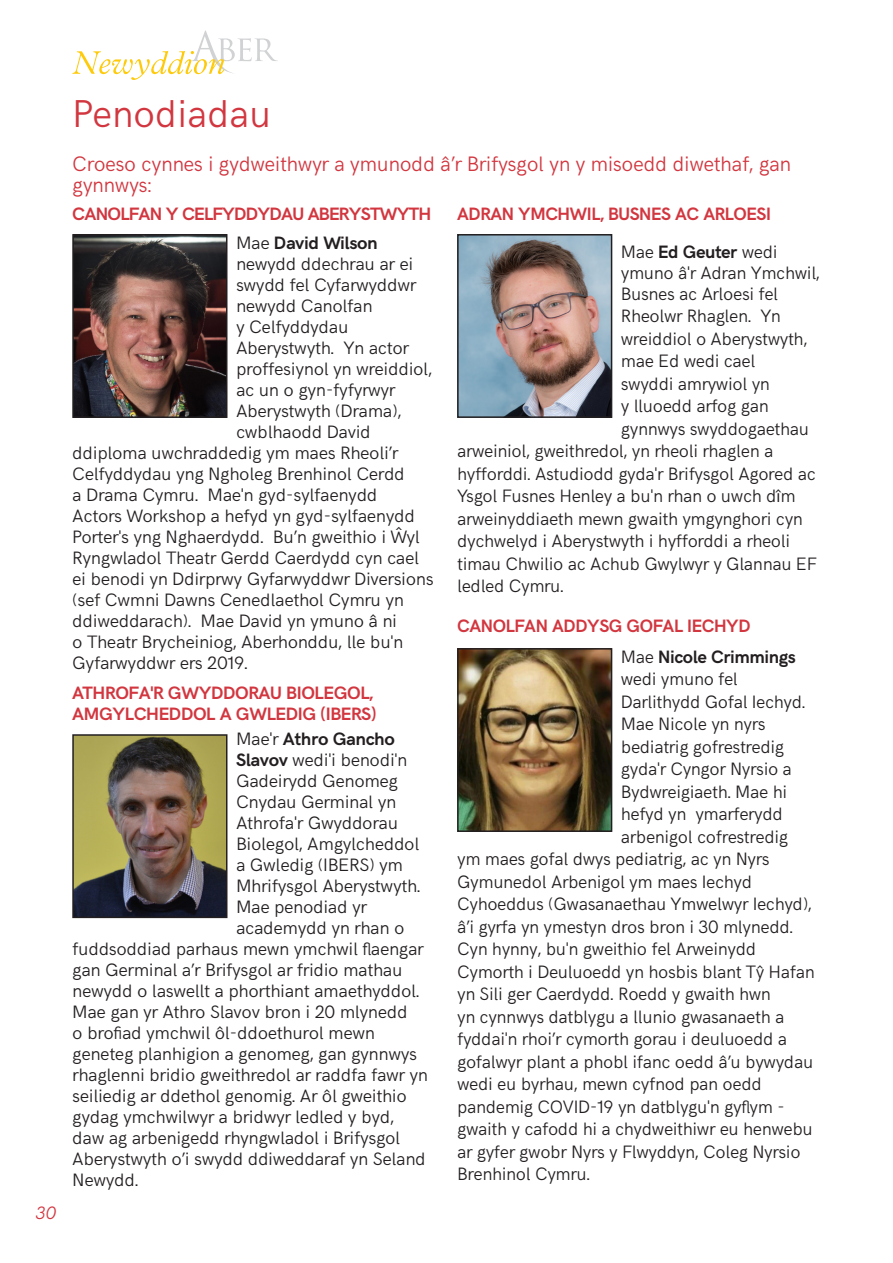
<style>
.page{position:relative;width:893px;height:1263px;background:#fff}
.page>*{position:absolute;margin:0;border:0;box-sizing:border-box;transform-origin:0 0}
.Article_Head_24pt{font:300 39px "HK Grotesk";letter-spacing:-.01em;color:#d2363f}
.Body_heading{font:300 21px/21px "HK Grotesk";letter-spacing:-.02em;color:#d2363f}
.Body_Text{font:300 18px "HK Grotesk";letter-spacing:-.02em;color:#231f20}
.Body_Text-2{font:700 18px/21px "HK Grotesk";letter-spacing:-.02em;color:#d2363f}
.Body_Text-3{font:700 18px "HK Grotesk";letter-spacing:-.02em;color:#231f20}
.Body_Text-4{font:700 18px "HK Grotesk";letter-spacing:-.04em;color:#d2363f}
.t1{font:italic 300 18px "HK Grotesk";color:#d2363f}
.s1{font-weight:300}
.s2{font-weight:700}
</style>
<div class="page">
<img style="left:75px;top:737px;width:149px;height:178px">
<div style="left:72px;top:734px;width:155px;height:184px;border:2px solid #231f20"></div>
<img style="left:460px;top:237px;width:149px;height:178px">
<div style="left:457px;top:234px;width:155px;height:184px;border:2px solid #231f20"></div>
<img style="left:75px;top:237px;width:149px;height:178px">
<div style="left:72px;top:234px;width:155px;height:184px;border:2px solid #231f20"></div>
<img style="left:460px;top:651px;width:149px;height:178px">
<div style="left:457px;top:648px;width:155px;height:184px;border:2px solid #231f20"></div>
<svg style="left:72px;top:30px;width:206px;height:50px"></svg>
<p class="t1" style="left:36px;top:1199px;width:22px">30</p>
<p class="Article_Head_24pt" style="left:72px;top:84px;width:201px">Penodiadau</p>
<p class="Body_heading" style="left:72px;top:151px;width:721px">Croeso cynnes i gydweithwyr a ymunodd â’r Brifysgol yn y misoedd diwethaf, gan gynnwys:</p>
<p class="Body_Text-4" style="left:72px;top:200px;width:360px">CANOLFAN Y CELFYDDYDAU ABERYSTWYTH</p>
<p class="Body_Text-3" style="left:236px;top:229px;width:143px"><span class="s1">Mae</span> David Wilson</p>
<p class="Body_Text" style="left:236px;top:250px;width:179px">newydd ddechrau ar ei</p>
<p class="Body_Text" style="left:236px;top:271px;width:182px">swydd fel Cyfarwyddwr</p>
<p class="Body_Text" style="left:236px;top:292px;width:138px">newydd Canolfan</p>
<p class="Body_Text" style="left:236px;top:313px;width:114px">y Celfyddydau</p>
<p class="Body_Text" style="left:236px;top:334px;width:175px">Aberystwyth. Yn actor</p>
<p class="Body_Text" style="left:236px;top:355px;width:198px">proffesiynol yn wreiddiol,</p>
<p class="Body_Text" style="left:236px;top:376px;width:161px">ac un o gyn-fyfyrwyr</p>
<p class="Body_Text" style="left:236px;top:397px;width:167px">Aberystwyth (Drama),</p>
<p class="Body_Text" style="left:236px;top:418px;width:136px">cwblhaodd David</p>
<p class="Body_Text" style="left:72px;top:439px;width:328px">ddiploma uwchraddedig ym maes Rheoli’r</p>
<p class="Body_Text" style="left:72px;top:460px;width:334px">Celfyddydau yng Ngholeg Brenhinol Cerdd</p>
<p class="Body_Text" style="left:72px;top:481px;width:307px">a Drama Cymru. Mae'n gyd-sylfaenydd</p>
<p class="Body_Text" style="left:72px;top:502px;width:344px">Actors Workshop a hefyd yn gyd-sylfaenydd</p>
<p class="Body_Text" style="left:72px;top:523px;width:349px">Porter's yng Nghaerdydd. Bu’n gweithio i Ŵyl</p>
<p class="Body_Text" style="left:72px;top:544px;width:348px">Ryngwladol Theatr Gerdd Caerdydd cyn cael</p>
<p class="Body_Text" style="left:72px;top:565px;width:363px">ei benodi yn Ddirprwy Gyfarwyddwr Diversions</p>
<p class="Body_Text" style="left:72px;top:586px;width:333px">(sef Cwmni Dawns Cenedlaethol Cymru yn</p>
<p class="Body_Text" style="left:72px;top:607px;width:326px">ddiweddarach). Mae David yn ymuno â ni</p>
<p class="Body_Text" style="left:72px;top:628px;width:333px">o Theatr Brycheiniog, Aberhonddu, lle bu'n</p>
<p class="Body_Text" style="left:72px;top:649px;width:177px">Gyfarwyddwr ers 2019.</p>
<p class="Body_Text-2" style="left:72px;top:680px;width:306px">ATHROFA'R GWYDDORAU BIOLEGOL,<br>AMGYLCHEDDOL A GWLEDIG (IBERS)</p>
<p class="Body_Text-3" style="left:236px;top:725px;width:160px"><span class="s1">Mae'r</span> Athro Gancho</p>
<p class="Body_Text" style="left:236px;top:746px;width:173px"><span class="s2">Slavov</span> wedi'i benodi'n</p>
<p class="Body_Text" style="left:236px;top:767px;width:164px">Gadeirydd Genomeg</p>
<p class="Body_Text" style="left:236px;top:788px;width:162px">Cnydau Germinal yn</p>
<p class="Body_Text" style="left:236px;top:809px;width:164px">Athrofa'r Gwyddorau</p>
<p class="Body_Text" style="left:236px;top:830px;width:185px">Biolegol, Amgylcheddol</p>
<p class="Body_Text" style="left:236px;top:851px;width:169px">a Gwledig (IBERS) ym</p>
<p class="Body_Text" style="left:236px;top:872px;width:186px">Mhrifysgol Aberystwyth.</p>
<p class="Body_Text" style="left:236px;top:893px;width:132px">Mae penodiad yr</p>
<p class="Body_Text" style="left:236px;top:914px;width:170px">academydd yn rhan o</p>
<p class="Body_Text" style="left:72px;top:935px;width:353px">fuddsoddiad parhaus mewn ymchwil flaengar</p>
<p class="Body_Text" style="left:72px;top:956px;width:332px">gan Germinal a’r Brifysgol ar fridio mathau</p>
<p class="Body_Text" style="left:72px;top:977px;width:349px">newydd o laswellt a phorthiant amaethyddol.</p>
<p class="Body_Text" style="left:72px;top:998px;width:337px">Mae gan yr Athro Slavov bron i 20 mlynedd</p>
<p class="Body_Text" style="left:72px;top:1019px;width:304px">o brofiad ymchwil ôl-ddoethurol mewn</p>
<p class="Body_Text" style="left:72px;top:1040px;width:346px">geneteg planhigion a genomeg, gan gynnwys</p>
<p class="Body_Text" style="left:72px;top:1061px;width:357px">rhaglenni bridio gweithredol ar raddfa fawr yn</p>
<p class="Body_Text" style="left:72px;top:1082px;width:336px">seiliedig ar ddethol genomig. Ar ôl gweithio</p>
<p class="Body_Text" style="left:72px;top:1103px;width:323px">gydag ymchwilwyr a bridwyr ledled y byd,</p>
<p class="Body_Text" style="left:72px;top:1124px;width:330px">daw ag arbenigedd rhyngwladol i Brifysgol</p>
<p class="Body_Text" style="left:72px;top:1145px;width:355px">Aberystwyth o’i swydd ddiweddaraf yn Seland</p>
<p class="Body_Text" style="left:72px;top:1166px;width:68px">Newydd.</p>
<p class="Body_Text-2" style="left:457px;top:202px;width:315px">ADRAN YMCHWIL, BUSNES AC ARLOESI</p>
<p class="Body_Text-3" style="left:621px;top:238px;width:158px"><span class="s1">Mae</span> Ed Geuter <span class="s1">wedi</span></p>
<p class="Body_Text" style="left:621px;top:259px;width:201px">ymuno â'r Adran Ymchwil,</p>
<p class="Body_Text" style="left:621px;top:280px;width:159px">Busnes ac Arloesi fel</p>
<p class="Body_Text" style="left:621px;top:302px;width:162px">Rheolwr Rhaglen. Yn</p>
<p class="Body_Text" style="left:621px;top:325px;width:188px">wreiddiol o Aberystwyth,</p>
<p class="Body_Text" style="left:621px;top:347px;width:136px">mae Ed wedi cael</p>
<p class="Body_Text" style="left:621px;top:370px;width:151px">swyddi amrywiol yn</p>
<p class="Body_Text" style="left:621px;top:392px;width:149px">y lluoedd arfog gan</p>
<p class="Body_Text" style="left:621px;top:415px;width:190px">gynnwys swyddogaethau</p>
<p class="Body_Text" style="left:457px;top:437px;width:318px">arweiniol, gweithredol, yn rheoli rhaglen a</p>
<p class="Body_Text" style="left:457px;top:460px;width:360px">hyfforddi. Astudiodd gyda'r Brifysgol Agored ac</p>
<p class="Body_Text" style="left:457px;top:482px;width:340px">Ysgol Fusnes Henley a bu'n rhan o uwch dîm</p>
<p class="Body_Text" style="left:457px;top:505px;width:347px">arweinyddiaeth mewn gwaith ymgynghori cyn</p>
<p class="Body_Text" style="left:457px;top:527px;width:335px">dychwelyd i Aberystwyth i hyfforddi a rheoli</p>
<p class="Body_Text" style="left:457px;top:550px;width:361px">timau Chwilio ac Achub Gwylwyr y Glannau EF</p>
<p class="Body_Text" style="left:457px;top:572px;width:108px">ledled Cymru.</p>
<p class="Body_Text-2" style="left:457px;top:614px;width:295px">CANOLFAN ADDYSG GOFAL IECHYD</p>
<p class="Body_Text-3" style="left:621px;top:643px;width:176px"><span class="s1">Mae</span> Nicole Crimmings</p>
<p class="Body_Text" style="left:621px;top:665px;width:119px">wedi ymuno fel</p>
<p class="Body_Text" style="left:621px;top:688px;width:186px">Darlithydd Gofal Iechyd.</p>
<p class="Body_Text" style="left:621px;top:710px;width:146px">Mae Nicole yn nyrs</p>
<p class="Body_Text" style="left:621px;top:733px;width:165px">bediatrig gofrestredig</p>
<p class="Body_Text" style="left:621px;top:755px;width:173px">gyda'r Cyngor Nyrsio a</p>
<p class="Body_Text" style="left:621px;top:778px;width:168px">Bydwreigiaeth. Mae hi</p>
<p class="Body_Text" style="left:621px;top:800px;width:164px">hefyd yn ymarferydd</p>
<p class="Body_Text" style="left:621px;top:823px;width:169px">arbenigol cofrestredig</p>
<p class="Body_Text" style="left:457px;top:845px;width:314px">ym maes gofal dwys pediatrig, ac yn Nyrs</p>
<p class="Body_Text" style="left:457px;top:868px;width:297px">Gymunedol Arbenigol ym maes Iechyd</p>
<p class="Body_Text" style="left:457px;top:890px;width:356px">Cyhoeddus (Gwasanaethau Ymwelwyr Iechyd),</p>
<p class="Body_Text" style="left:457px;top:913px;width:337px">â’i gyrfa yn ymestyn dros bron i 30 mlynedd.</p>
<p class="Body_Text" style="left:457px;top:935px;width:301px">Cyn hynny, bu'n gweithio fel Arweinydd</p>
<p class="Body_Text" style="left:457px;top:958px;width:359px">Cymorth i Deuluoedd yn hosbis blant Tŷ Hafan</p>
<p class="Body_Text" style="left:457px;top:980px;width:315px">yn Sili ger Caerdydd. Roedd y gwaith hwn</p>
<p class="Body_Text" style="left:457px;top:1003px;width:329px">yn cynnwys datblygu a llunio gwasanaeth a</p>
<p class="Body_Text" style="left:457px;top:1025px;width:332px">fyddai'n rhoi’r cymorth gorau i deuluoedd a</p>
<p class="Body_Text" style="left:457px;top:1048px;width:358px">gofalwyr plant a phobl ifanc oedd â’u bywydau</p>
<p class="Body_Text" style="left:457px;top:1070px;width:306px">wedi eu byrhau, mewn cyfnod pan oedd</p>
<p class="Body_Text" style="left:457px;top:1093px;width:329px">pandemig COVID-19 yn datblygu'n gyflym -</p>
<p class="Body_Text" style="left:457px;top:1115px;width:357px">gwaith y cafodd hi a chydweithiwr eu henwebu</p>
<p class="Body_Text" style="left:457px;top:1138px;width:345px">ar gyfer gwobr Nyrs y Flwyddyn, Coleg Nyrsio</p>
<p class="Body_Text" style="left:457px;top:1160px;width:134px">Brenhinol Cymru.</p>
</div>
